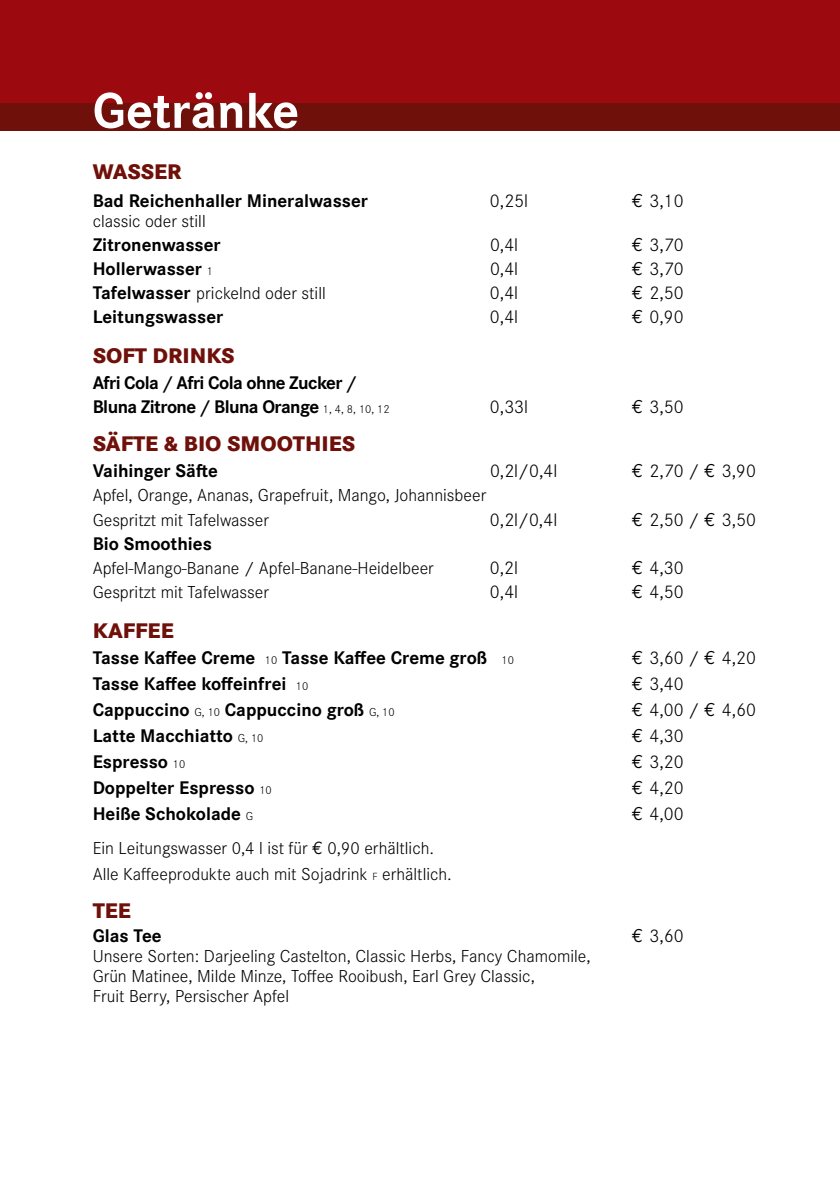
<style>
.page{position:relative;width:840px;height:1191px;background:#fff}
.page>*{position:absolute;margin:0;border:0;box-sizing:border-box;transform-origin:0 0}
.t1{font:700 52px "Corporate S Pro";color:#fff}
.t2{font:800 22px "Corporate S Pro";color:#6f110a}
.t3{font:700 19px "Corporate S Pro";color:#000}
.t4{font:300 19px "Corporate S Pro";color:#000}
.t5{font:700 19px/24px "Corporate S Pro";letter-spacing:-.03em;color:#000}
.t6{font:300 18px/20px "Corporate S Pro";color:#000}
.s1{font-family:"Euro Mono Std";font-weight:400}
.s2{font-weight:300;font-size:12px}
.s3{font-weight:700;font-size:19px}
.s4{font-size:10.8px}
</style>
<div class="page">
<div style="left:0;top:0;width:839px;height:110px;background:#9c0a0f"></div>
<div style="left:0;top:103px;width:839px;height:27px;background:#6f110a"></div>
<h1 class="t1" style="left:93px;top:70px;width:208px">Getränke</h1>
<p class="t2" style="left:93px;top:154px;width:90px">WASSER</p>
<p class="t3" style="left:93px;top:186px;width:277px">Bad Reichenhaller Mineralwasser</p>
<p class="t4" style="left:489px;top:187px;width:40px">0,25l</p>
<p class="t4" style="left:631px;top:187px;width:53px"><span class="s1">€</span> 3,10</p>
<p class="t6" style="left:93px;top:210px;width:114px">classic oder still</p>
<p class="t3" style="left:93px;top:230px;width:129px">Zitronenwasser</p>
<p class="t4" style="left:489px;top:231px;width:30px">0,4l</p>
<p class="t4" style="left:631px;top:231px;width:53px"><span class="s1">€</span> 3,70</p>
<p class="t3" style="left:93px;top:254px;width:122px">Hollerwasser <span class="s2">1</span></p>
<p class="t4" style="left:489px;top:255px;width:30px">0,4l</p>
<p class="t4" style="left:631px;top:255px;width:53px"><span class="s1">€</span> 3,70</p>
<p class="t6" style="left:93px;top:282px;width:234px"><span class="s3">Tafelwasser</span> prickelnd oder still</p>
<p class="t4" style="left:489px;top:279px;width:30px">0,4l</p>
<p class="t4" style="left:631px;top:279px;width:53px"><span class="s1">€</span> 2,50</p>
<p class="t3" style="left:93px;top:302px;width:132px">Leitungswasser</p>
<p class="t4" style="left:489px;top:303px;width:30px">0,4l</p>
<p class="t4" style="left:631px;top:303px;width:53px"><span class="s1">€</span> 0,90</p>
<p class="t2" style="left:93px;top:338px;width:143px">SOFT DRINKS</p>
<p class="t5" style="left:93px;top:369px;width:298px">Afri Cola / Afri Cola ohne Zucker /<br>Bluna Zitrone / Bluna Orange <span class="s2">1, 4, 8, 10, 12</span></p>
<p class="t4" style="left:489px;top:394px;width:40px">0,33l</p>
<p class="t4" style="left:631px;top:394px;width:53px"><span class="s1">€</span> 3,50</p>
<p class="t2" style="left:93px;top:426px;width:264px">SÄFTE &amp; BIO SMOOTHIES</p>
<p class="t3" style="left:93px;top:456px;width:127px">Vaihinger Säfte</p>
<p class="t4" style="left:489px;top:457px;width:69px">0,2l/0,4l</p>
<p class="t4" style="left:631px;top:457px;width:126px"><span class="s1">€</span> 2,70 / <span class="s1">€</span> 3,90</p>
<p class="t6" style="left:93px;top:481px;width:395px;line-height:25px">Apfel, Orange, Ananas, Grapefruit, Mango, Johannisbeer<br>Gespritzt mit Tafelwasser</p>
<p class="t4" style="left:489px;top:506px;width:69px">0,2l/0,4l</p>
<p class="t4" style="left:631px;top:506px;width:126px"><span class="s1">€</span> 2,50 / <span class="s1">€</span> 3,50</p>
<p class="t3" style="left:93px;top:529px;width:121px">Bio Smoothies</p>
<p class="t6" style="left:93px;top:557px;width:342px">Apfel-Mango-Banane / Apfel-Banane-Heidelbeer</p>
<p class="t4" style="left:489px;top:554px;width:30px">0,2l</p>
<p class="t4" style="left:631px;top:554px;width:53px"><span class="s1">€</span> 4,30</p>
<p class="t6" style="left:93px;top:581px;width:178px">Gespritzt mit Tafelwasser</p>
<p class="t4" style="left:489px;top:578px;width:30px">0,4l</p>
<p class="t4" style="left:631px;top:578px;width:53px"><span class="s1">€</span> 4,50</p>
<p class="t2" style="left:93px;top:613px;width:82px">KAFFEE</p>
<p class="t3" style="left:93px;top:643px;width:422px">Tasse Kaffee Creme <span class="s2">10</span> Tasse Kaffee Creme groß <span class="s2">10</span></p>
<p class="t4" style="left:631px;top:644px;width:126px"><span class="s1">€</span> 3,60 / <span class="s1">€</span> 4,20</p>
<p class="t3" style="left:93px;top:669px;width:217px">Tasse Kaffee koffeinfrei <span class="s2">10</span></p>
<p class="t4" style="left:631px;top:670px;width:53px"><span class="s1">€</span> 3,40</p>
<p class="t3" style="left:93px;top:695px;width:303px">Cappuccino <span class="s2">G, 10</span> Cappuccino groß <span class="s2">G, 10</span></p>
<p class="t4" style="left:631px;top:696px;width:126px"><span class="s1">€</span> 4,00 / <span class="s1">€</span> 4,60</p>
<p class="t3" style="left:93px;top:721px;width:172px">Latte Macchiatto <span class="s2">G, 10</span></p>
<p class="t4" style="left:631px;top:722px;width:53px"><span class="s1">€</span> 4,30</p>
<p class="t3" style="left:93px;top:747px;width:94px">Espresso <span class="s2">10</span></p>
<p class="t4" style="left:631px;top:748px;width:53px"><span class="s1">€</span> 3,20</p>
<p class="t3" style="left:93px;top:773px;width:181px">Doppelter Espresso <span class="s2">10</span></p>
<p class="t4" style="left:631px;top:774px;width:53px"><span class="s1">€</span> 4,20</p>
<p class="t3" style="left:93px;top:799px;width:162px">Heiße Schokolade <span class="s2">G</span></p>
<p class="t4" style="left:631px;top:800px;width:53px"><span class="s1">€</span> 4,00</p>
<p class="t6" style="left:93px;top:833px;width:360px;line-height:26px">Ein Leitungswasser 0,4 l ist für <span class="s1">€</span> 0,90 erhältlich.<br>Alle Kaffeeprodukte auch mit Sojadrink <span class="s4">F</span> erhältlich.</p>
<p class="t2" style="left:93px;top:892px;width:40px">TEE</p>
<p class="t3" style="left:93px;top:920px;width:70px">Glas Tee</p>
<p class="t4" style="left:631px;top:922px;width:53px"><span class="s1">€</span> 3,60</p>
<p class="t6" style="left:93px;top:944px;width:499px">Unsere Sorten: Darjeeling Castelton, Classic Herbs, Fancy Chamomile,<br>Grün Matinee, Milde Minze, Toffee Rooibush, Earl Grey Classic,<br>Fruit Berry, Persischer Apfel</p>
</div>
